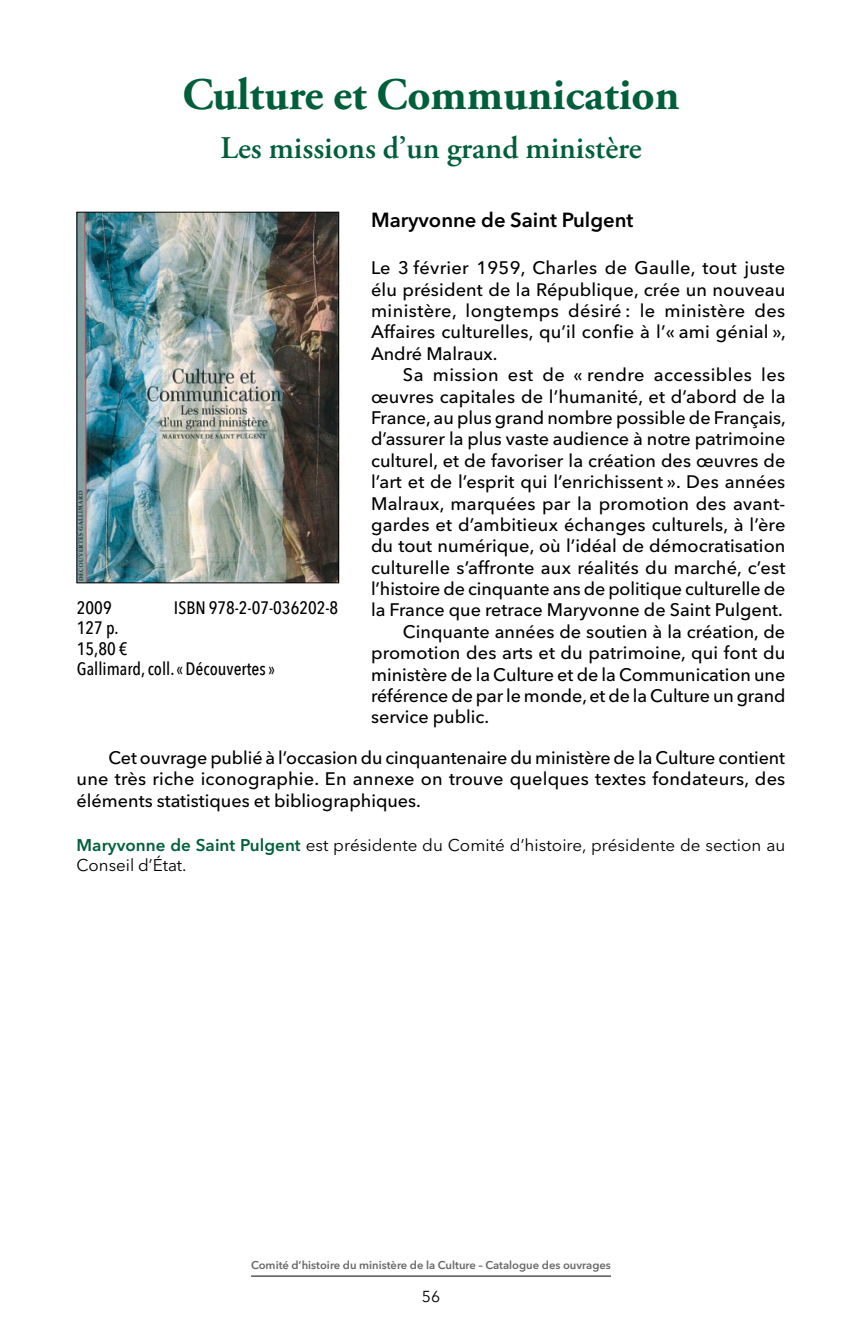
<style>
.page{position:relative;width:862px;height:1340px;background:#fff}
.page>*{position:absolute;margin:0;border:0;box-sizing:border-box;transform-origin:0 0}
._01-Titre{font:700 45px "Adobe Garamond Pro";color:#005f3b}
._01-Titre-2{font:600 31.5px "Adobe Garamond Pro";color:#005f3b}
._02-Auteur{font:600 20.25px "Avenir Next LT Pro";color:#000}
._03-Résumé{font:500 18px/21.4px "Avenir Next LT Pro";letter-spacing:-.005em;color:#000;text-align:justify}
._03-Résumé-esp_av_3{font:500 18px/21.4px "Avenir Next LT Pro";color:#000;text-align:justify}
._03-Résumé-Début{font:500 18px/21.4px "Avenir Next LT Pro";letter-spacing:.01em;color:#000;text-align:justify}
._05-ref{font:500 18px "Avenir Next Condensed";color:#000}
._04-Auteurs_réf{font:16.88px/19.1px "Avenir Next LT Pro";letter-spacing:.005em;color:#000}
.t1{font:15.75px "Avenir Next LT Pro";color:#000}
.t2{font:600 11.25px "Avenir Next LT Pro";color:#686868}
.s1{font-weight:600;color:#005f3b}
</style>
<div class="page">
<hr style="left:251px;top:1275px;width:359px;height:1px;background:#000">
<img style="left:79px;top:214px;width:258px;height:367px">
<div style="left:77px;top:212px;width:262px;height:371px;border:1px solid #000"></div>
<p class="_01-Titre" style="left:182px;top:69px;width:498px">Culture et Communication</p>
<p class="_01-Titre-2" style="left:220px;top:130px;width:422px">Les missions d’un grand ministère</p>
<p class="_02-Auteur" style="left:371px;top:208px;width:264px">Maryvonne de Saint Pulgent</p>
<p class="_03-Résumé-Début" style="left:371px;top:257px;width:416px">Le 3 février 1959, Charles de Gaulle, tout juste élu président de la République, crée un nouveau ministère, longtemps désiré : le ministère des Affaires culturelles, qu’il confie à l’« ami génial », André Malraux.</p>
<p class="_03-Résumé" style="left:371px;top:364px;width:416px;text-indent:32px">Sa mission est de « rendre accessibles les œuvres capitales de l’humanité, et d’abord de la France, au plus grand nombre possible de Français, d’assurer la plus vaste audience à notre patrimoine culturel, et de favoriser la création des œuvres de l’art et de l’esprit qui l’enrichissent ». Des années Malraux, marquées par la promotion des avant&shy;gardes et d’ambitieux échanges culturels, à l’ère du tout numérique, où l’idéal de démocratisation culturelle s’affronte aux réalités du marché, c’est l’histoire de cinquante ans de politique culturelle de la France que retrace Maryvonne de Saint Pulgent.</p>
<p class="_03-Résumé" style="left:371px;top:621px;width:415px;text-indent:32px">Cinquante années de soutien à la création, de promotion des arts et du patrimoine, qui font du ministère de la Culture et de la Communication une référence de par le monde, et de la Culture un grand service public.</p>
<p class="_03-Résumé-esp_av_3" style="left:77px;top:747px;width:709px;text-indent:32px">Cet ouvrage publié à l’occasion du cinquantenaire du ministère de la Culture contient une très riche iconographie. En annexe on trouve quelques textes fondateurs, des éléments statistiques et bibliographiques.</p>
<p class="_04-Auteurs_réf" style="left:77px;top:835px;width:709px"><span class="s1">Maryvonne de Saint Pulgent</span> est présidente du Comité d’histoire, présidente de section au<br>Conseil d’État.</p>
<p class="_05-ref" style="left:77px;top:597px;width:36px">2009</p>
<p class="_05-ref" style="left:174px;top:597px;width:166px">ISBN 978-2-07-036202-8</p>
<p class="_05-ref" style="left:77px;top:617px;width:43px">127 p.</p>
<p class="_05-ref" style="left:77px;top:637px;width:52px">15,80 €</p>
<p class="_05-ref" style="left:77px;top:657px;width:199px">Gallimard, coll. « Découvertes»</p>
<p class="t2" style="left:251px;top:1258px;width:361px">Comité d’histoire du ministère de la Culture – Catalogue des ouvrages</p>
<p class="t1" style="left:421px;top:1287px;width:20px">56</p>
</div>
